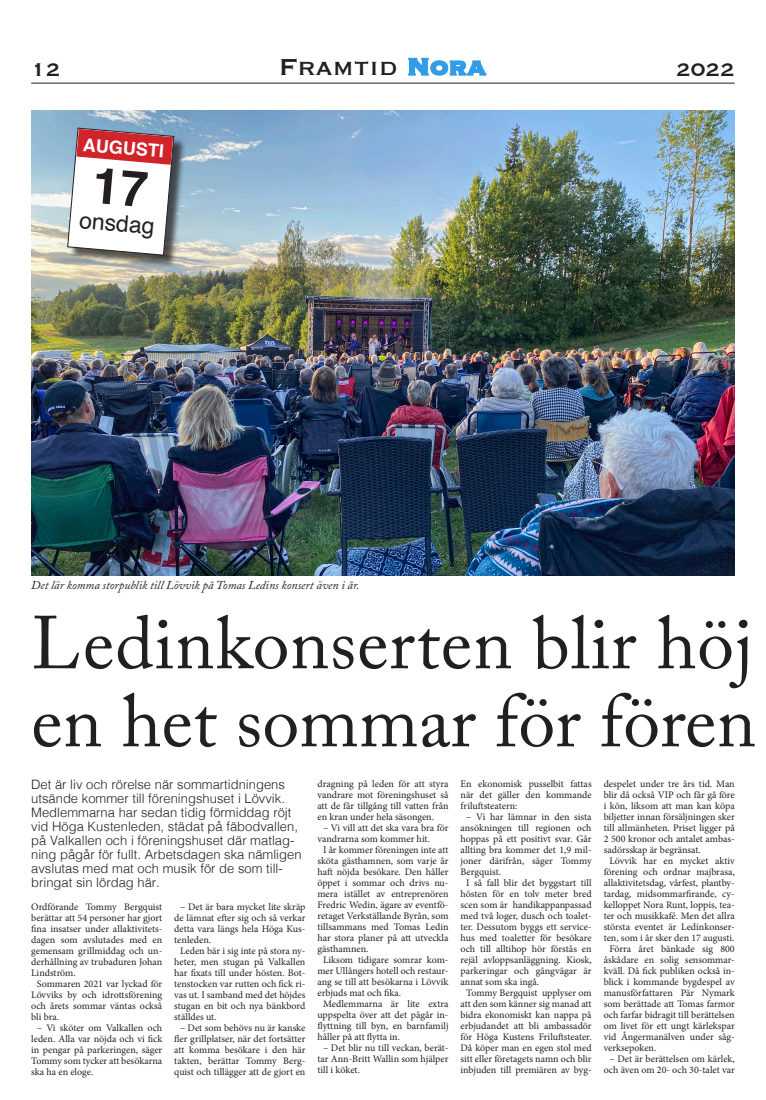
<style>
.page{position:relative;width:766px;height:1100px;background:#fff}
.page>*{position:absolute;margin:0;border:0;box-sizing:border-box;transform-origin:0 0}
.t1{font:74px "Adobe Caslon Pro";letter-spacing:.01em;color:#231f20}
.t2{font:30px "Copperplate";color:#231f20}
.t3{font:24px "Copperplate";color:#231f20}
.t4{font:23px "Helvetica";color:#231f20}
.t5{font:700 18px "Helvetica";color:#fff}
.t6{font:300 13px/14px "Helvetica";color:#231f20}
.t7{font:italic 12px "Adobe Caslon Pro";color:#231f20}
.t8{font:10px/11px "Minion Pro";color:#231f20;text-align:justify}
.s1{font-weight:700;color:#319de8}
</style>
<div class="page">
<hr style="left:31px;top:83px;width:703px;height:1px;background:#231f20">
<img style="left:31px;top:111px;width:703px;height:464px">
<div style="left:69px;top:129px;width:117px;height:139px;background:#231f20;opacity:.75"></div>
<svg style="left:67px;top:127px;width:108px;height:129px"></svg>
<p class="t3" style="left:31px;top:54px;width:31px">12</p>
<p class="t2" style="left:279px;top:47px;width:209px">Framtid <span class="s1">Nora</span></p>
<p class="t3" style="left:676px;top:53px;width:60px">2022</p>
<p class="t5" style="left:84px;top:130px;width:82px;rotate:5deg">AUGUSTI</p>
<p class="t4" style="left:81px;top:202px;width:77px;rotate:5deg">onsdag</p>
<p class="t7" style="left:31px;top:577px;width:330px">Det lär komma storpublik till Lövvik på Tomas Ledins konsert även i år.</p>
<p class="t1" style="left:31px;top:599px;width:723px">Ledinkonserten blir höj</p>
<p class="t1" style="left:31px;top:677px;width:726px">en het sommar för fören</p>
<p class="t6" style="left:31px;top:776px;width:272px">Det är liv och rörelse när sommartidningens utsände kommer till föreningshuset i Lövvik.<br>Medlemmarna har sedan tidig förmiddag röjt vid Höga Kustenleden, städat på fäbodvallen, på Valkallen och i föreningshuset där matlag&shy;ning pågår för fullt. Arbetsdagen ska nämligen avslutas med mat och musik för de som till&shy;bringat sin lördag här.</p>
<p class="t8" style="left:31px;top:901px;width:133px">Ordförande Tommy Bergquist berättar att 54 personer har gjort fina insatser under allaktivitets&shy;dagen som avslutades med en gemensam grillmiddag och un&shy;derhållning av trubaduren Johan Lindström.</p>
<p class="t8" style="left:31px;top:978px;width:133px;text-indent:6px">Sommaren 2021 var lyckad för Lövviks by och idrottsförening och årets sommar väntas också bli bra.</p>
<p class="t8" style="left:31px;top:1022px;width:133px;text-indent:6px">– Vi sköter om Valkallen och leden. Alla var nöjda och vi fick in pengar på parkeringen, säger Tommy som tycker att besökarna ska ha en eloge.</p>
<p class="t8" style="left:174px;top:901px;width:133px;text-indent:6px">– Det är bara mycket lite skräp de lämnat efter sig och så verkar detta vara längs hela Höga Kus&shy;tenleden.</p>
<p class="t8" style="left:174px;top:945px;width:133px;text-indent:6px">Leden bär i sig inte på stora ny&shy;heter, men stugan på Valkallen har fixats till under hösten. Bot&shy;tenstocken var rutten och fick ri&shy;vas ut. I samband med det höjdes stugan en bit och nya bänkbord ställdes ut.</p>
<p class="t8" style="left:174px;top:1022px;width:133px;text-align:center">– Det som behövs nu är kanske fler grillplatser, när det fortsätter att komma besökare i den här takten, berättar Tommy Berg&shy;quist och tillägger att de gjort en</p>
<p class="t8" style="left:317px;top:778px;width:133px">dragning på leden för att styra vandrare mot föreningshuset så att de får tillgång till vatten från en kran under hela säsongen.</p>
<p class="t8" style="left:317px;top:822px;width:132px;text-indent:6px">– Vi vill att det ska vara bra för vandrarna som kommer hit.</p>
<p class="t8" style="left:317px;top:844px;width:133px;text-indent:6px">I år kommer föreningen inte att sköta gästhamnen, som varje år haft nöjda besökare. Den håller öppet i sommar och drivs nu&shy;mera istället av entreprenören Fredric Wedin, ägare av eventfö&shy;retaget Verkställande Byrån, som tillsammans med Tomas Ledin har stora planer på att utveckla gästhamnen.</p>
<p class="t8" style="left:317px;top:954px;width:133px;text-indent:6px">Liksom tidigare somrar kom&shy;mer Ullångers hotell och restaur&shy;ang se till att besökarna i Lövvik erbjuds mat och fika.</p>
<p class="t8" style="left:317px;top:998px;width:133px;text-indent:6px">Medlemmarna är lite extra uppspelta över att det pågår in&shy;flyttning till byn, en barnfamilj håller på att flytta in.</p>
<p class="t8" style="left:317px;top:1042px;width:133px;text-indent:6px">– Det blir nu till veckan, berät&shy;tar Ann-Britt Wallin som hjälper till i köket.</p>
<p class="t8" style="left:460px;top:778px;width:133px">En ekonomisk pusselbit fattas när det gäller den kommande friluftsteatern:</p>
<p class="t8" style="left:460px;top:811px;width:133px;text-indent:6px">– Vi har lämnar in den sista ansökningen till regionen och hoppas på ett positivt svar. Går allting bra kommer det 1,9 mil&shy;joner därifrån, säger Tommy Bergquist.</p>
<p class="t8" style="left:460px;top:877px;width:132px;text-indent:6px">I så fall blir det byggstart till hösten för en tolv meter bred scen som är handikappanpassad med två loger, dusch och toalet&shy;ter. Dessutom byggs ett service&shy;hus med toaletter för besökare och till alltihop hör förstås en rejäl avloppsanläggning. Kiosk, parkeringar och gångvägar är annat som ska ingå.</p>
<p class="t8" style="left:460px;top:987px;width:133px;text-align:center">Tommy Bergquist upplyser om att den som känner sig manad att bidra ekonomiskt kan nappa på erbjudandet att bli ambassadör för Höga Kustens Friluftsteater.<br>Då köper man en egen stol med sitt eller företagets namn och blir inbjuden till premiären av byg-</p>
<p class="t8" style="left:603px;top:778px;width:133px">despelet under tre års tid. Man blir då också VIP och får gå före i kön, liksom att man kan köpa biljetter innan försäljningen sker till allmänheten. Priset ligger på 2 500 kronor och antalet ambas&shy;sadörsskap är begränsat.</p>
<p class="t8" style="left:603px;top:855px;width:133px;text-align:center">Lövvik har en mycket aktiv förening och ordnar majbrasa, allaktivitetsdag, vårfest, plantby&shy;tardag, midsommarfirande, cy&shy;kelloppet Nora Runt, loppis, tea&shy;ter och musikkafé. Men det allra största eventet är Ledinkonser&shy;ten, som i år sker den 17 augusti.</p>
<p class="t8" style="left:603px;top:943px;width:132px;text-indent:6px">Förra året bänkade sig 800 åskådare en solig sensommar&shy;kväll. Då fick publiken också in&shy;blick i kommande bygdespel av manusförfattaren Pär Nymark som berättade att Tomas farmor och farfar bidragit till berättelsen om livet för ett ungt kärlekspar vid Ångermanälven under såg&shy;verksepoken.</p>
<p class="t8" style="left:603px;top:1053px;width:133px;text-align:center">– Det är berättelsen om kärlek, och även om 20- och 30-talet var</p>
</div>
